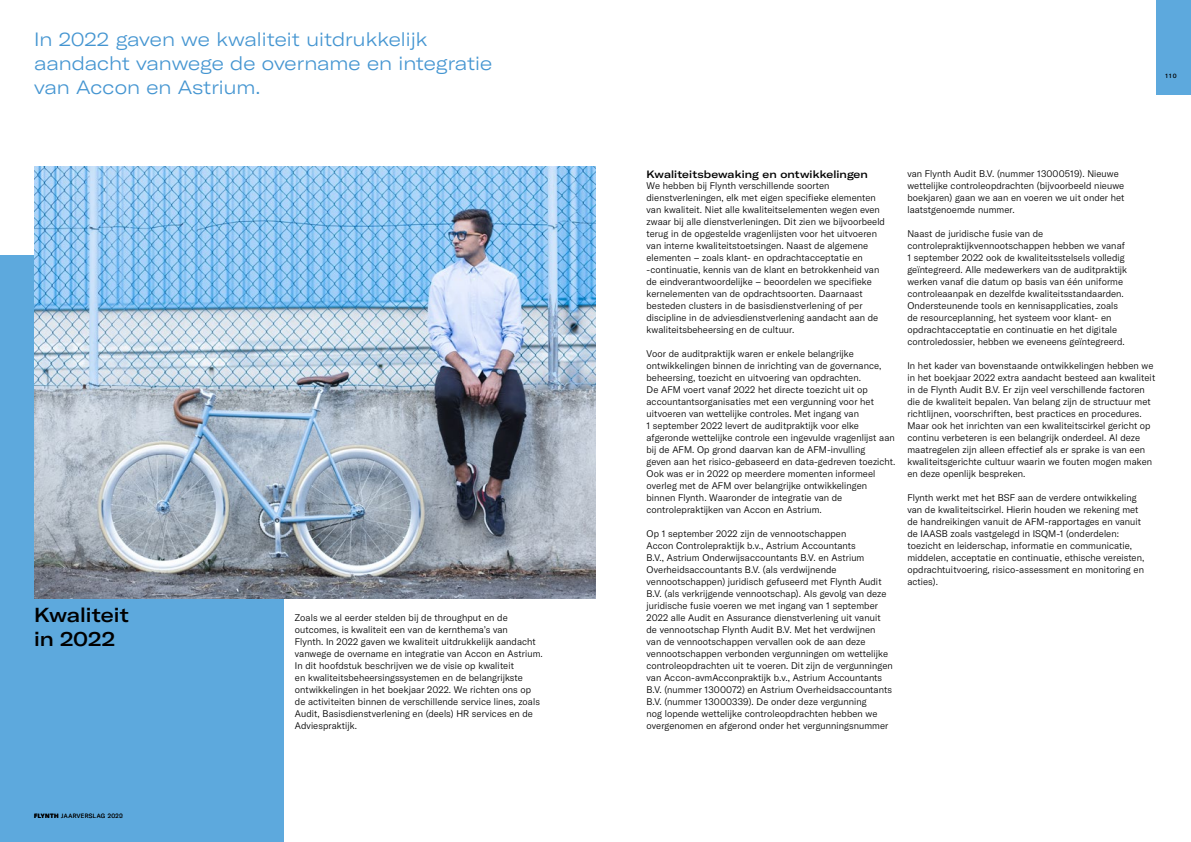
<style>
.page{position:relative;width:1191px;height:842px;background:#fff}
.page>*{position:absolute;margin:0;border:0;box-sizing:border-box;transform-origin:0 0}
.t1{font:500 expanded 20px/24px "GT America";color:#000}
.t2{font:300 expanded 19px/24px "GT America";color:#4495d1}
.t3{font:500 expanded 10.5px "GT America";letter-spacing:.01em;color:#000}
.t4{font:300 9.5px/12px "GT America";letter-spacing:.01em;color:#000}
.t5{font:300 6px "GT America";letter-spacing:.075em;color:#000}
.t6{font:500 6px "GT America";color:#000}
.s1{font-weight:700}
</style>
<div class="page">
<div style="left:0;top:255px;width:283px;height:587px;background:#5da9dd"></div>
<div style="left:1157px;top:0;width:34px;height:94px;background:#5da9dd"></div>
<img style="left:34px;top:166px;width:561px;height:432px">
<h2 class="t2" style="left:34px;top:27px;width:460px">In 2022 gaven we kwaliteit uitdrukkelijk aandacht vanwege de overname en integratie van Accon en Astrium.</h2>
<h1 class="t1" style="left:34px;top:603px;width:97px">Kwaliteit in 2022</h1>
<p class="t5" style="left:34px;top:813px;width:90px"><span class="s1">FLYNTH</span> JAARVERSLAG 2022</p>
<p class="t5" style="left:119px;top:813px;width:5px">0</p>
<p class="t4" style="left:295px;top:612px;width:249px">Zoals we al eerder stelden bij de throughput en de outcomes, is kwaliteit een van de kernthema’s van<br>Flynth. In 2022 gaven we kwaliteit uitdrukkelijk aandacht vanwege de overname en integratie van Accon en Astrium.<br>In dit hoofdstuk beschrijven we de visie op kwaliteit<br>en kwaliteitsbeheersingssystemen en de belangrijkste ontwikkelingen in het boekjaar 2022. We richten ons op de activiteiten binnen de verschillende service lines, zoals Audit, Basisdienstverlening en (deels) HR services en de Adviespraktijk.</p>
<p class="t6" style="left:1165px;top:73px;width:13px">110</p>
<p class="t3" style="left:646px;top:168px;width:223px">Kwaliteitsbewaking en ontwikkelingen</p>
<p class="t4" style="left:646px;top:180px;width:240px">We hebben bij Flynth verschillende soorten dienstverleningen, elk met eigen specifieke elementen van kwaliteit. Niet alle kwaliteitselementen wegen even zwaar bij alle dienstverleningen. Dit zien we bijvoorbeeld terug in de opgestelde vragenlijsten voor het uitvoeren van interne kwaliteitstoetsingen. Naast de algemene elementen – zoals klant- en opdrachtacceptatie en -continuatie, kennis van de klant en betrokkenheid van de eindverantwoordelijke – beoordelen we specifieke kernelementen van de opdrachtsoorten. Daarnaast besteden clusters in de basisdienstverlening of per discipline in de adviesdienstverlening aandacht aan de kwaliteitsbeheersing en de cultuur.</p>
<p class="t4" style="left:646px;top:348px;width:250px">Voor de auditpraktijk waren er enkele belangrijke ontwikkelingen binnen de inrichting van de governance, beheersing, toezicht en uitvoering van opdrachten.<br>De AFM voert vanaf 2022 het directe toezicht uit op accountantsorganisaties met een vergunning voor het uitvoeren van wettelijke controles. Met ingang van<br>1 september 2022 levert de auditpraktijk voor elke afgeronde wettelijke controle een ingevulde vragenlijst aan bij de AFM. Op grond daarvan kan de AFM-invulling<br>geven aan het risico-gebaseerd en data-gedreven toezicht.<br>Ook was er in 2022 op meerdere momenten informeel overleg met de AFM over belangrijke ontwikkelingen binnen Flynth. Waaronder de integratie van de controlepraktijken van Accon en Astrium.</p>
<p class="t4" style="left:646px;top:528px;width:248px">Op 1 september 2022 zijn de vennootschappen<br>Accon Controlepraktijk b.v., Astrium Accountants<br>B.V., Astrium Onderwijsaccountants B.V. en Astrium Overheidsaccountants B.V. (als verdwijnende vennootschappen) juridisch gefuseerd met Flynth Audit B.V. (als verkrijgende vennootschap). Als gevolg van deze juridische fusie voeren we met ingang van 1 september 2022 alle Audit en Assurance dienstverlening uit vanuit de vennootschap Flynth Audit B.V. Met het verdwijnen<br>van de vennootschappen vervallen ook de aan deze vennootschappen verbonden vergunningen om wettelijke controleopdrachten uit te voeren. Dit zijn de vergunningen van Accon-avmAcconpraktijk b.v., Astrium Accountants B.V. (nummer 1300072) en Astrium Overheidsaccountants B.V. (nummer 13000339). De onder deze vergunning<br>nog lopende wettelijke controleopdrachten hebben we overgenomen en afgerond onder het vergunningsnummer</p>
<p class="t4" style="left:907px;top:168px;width:219px">van Flynth Audit B.V. (nummer 13000519). Nieuwe wettelijke controleopdrachten (bijvoorbeeld nieuwe boekjaren) gaan we aan en voeren we uit onder het laatstgenoemde nummer.</p>
<p class="t4" style="left:907px;top:228px;width:221px">Naast de juridische fusie van de controlepraktijkvennootschappen hebben we vanaf 1 september 2022 ook de kwaliteitsstelsels volledig geïntegreerd. Alle medewerkers van de auditpraktijk werken vanaf die datum op basis van één uniforme controleaanpak en dezelfde kwaliteitsstandaarden.<br>Ondersteunende tools en kennisapplicaties, zoals de resourceplanning, het systeem voor klant- en opdrachtacceptatie en continuatie en het digitale controledossier, hebben we eveneens geïntegreerd.</p>
<p class="t4" style="left:907px;top:360px;width:249px">In het kader van bovenstaande ontwikkelingen hebben we in het boekjaar 2022 extra aandacht besteed aan kwaliteit in de Flynth Audit B.V. Er zijn veel verschillende factoren die de kwaliteit bepalen. Van belang zijn de structuur met richtlijnen, voorschriften, best practices en procedures.<br>Maar ook het inrichten van een kwaliteitscirkel gericht op continu verbeteren is een belangrijk onderdeel. Al deze maatregelen zijn alleen effectief als er sprake is van een kwaliteitsgerichte cultuur waarin we fouten mogen maken en deze openlijk bespreken.</p>
<p class="t4" style="left:907px;top:492px;width:238px">Flynth werkt met het BSF aan de verdere ontwikkeling van de kwaliteitscirkel. Hierin houden we rekening met de handreikingen vanuit de AFM-rapportages en vanuit de IAASB zoals vastgelegd in ISQM-1 (onderdelen: toezicht en leiderschap, informatie en communicatie, middelen, acceptatie en continuatie, ethische vereisten, opdrachtuitvoering, risico-assessment en monitoring en acties).</p>
</div>
